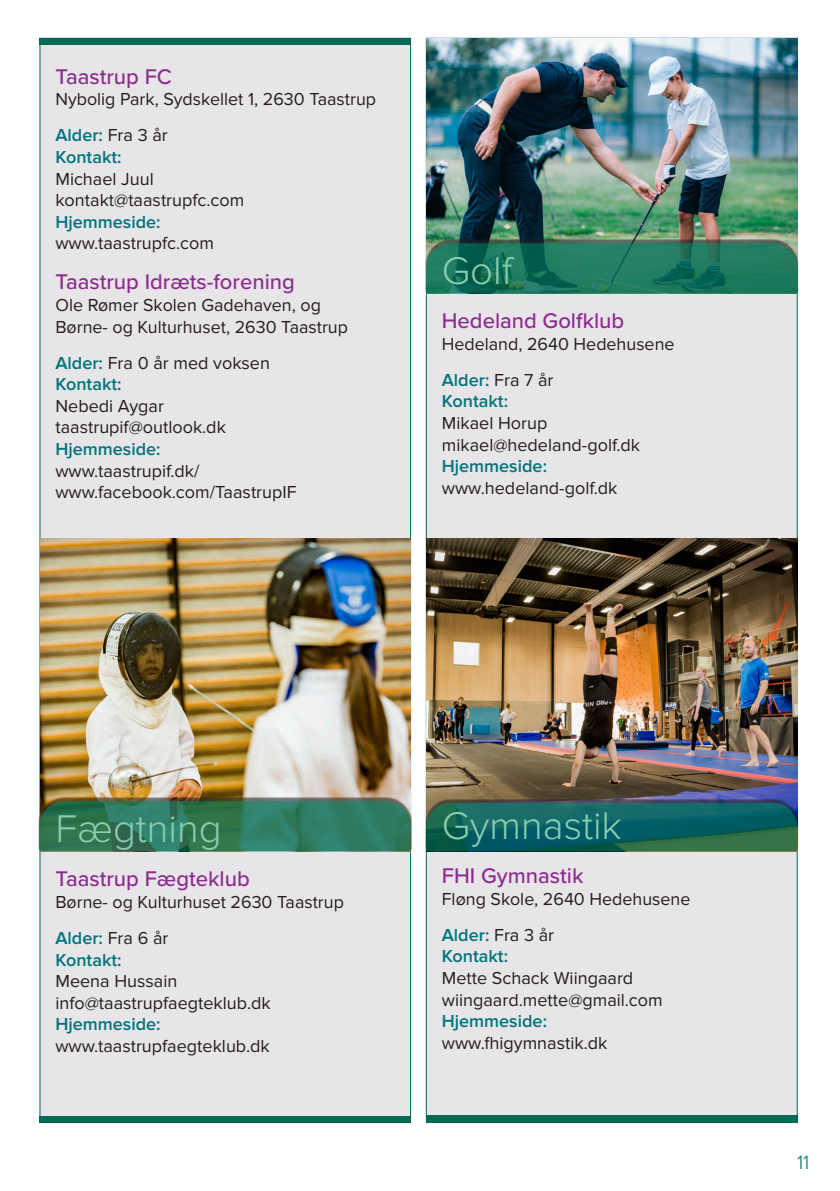
<style>
.page{position:relative;width:840px;height:1191px;background:#fff}
.page>*{position:absolute;margin:0;border:0;box-sizing:border-box;transform-origin:0 0}
.t1{font:300 40px "Proxima Nova";color:#89ceae}
.t2{font:500 22px "Proxima Nova";color:#8d2a90}
.t3{font:300 20px "Proxima Nova";color:#00747d}
.t4{font:18px "Proxima Nova";color:#231f20}
.t5{font:600 18px "Proxima Nova";color:#00747d}
.s1{font-weight:400;color:#231f20}
.s2{font-weight:600;color:#00747d}
</style>
<div class="page">
<div style="left:40px;top:38px;width:370px;height:1081px;background:#e7e5e7"></div>
<div style="left:426px;top:38px;width:371px;height:1081px;background:#e7e5e7;border:1px solid #006b52"></div>
<img style="left:41px;top:539px;width:369px;height:258px">
<div style="left:38px;top:797px;width:373px;height:52px;background:#231f20;opacity:.75"></div>
<svg style="left:40px;top:801px;width:370px;height:50px"></svg>
<img style="left:426px;top:38px;width:371px;height:201px">
<div style="left:424px;top:239px;width:373px;height:53px;background:#231f20;opacity:.75"></div>
<svg style="left:426px;top:243px;width:371px;height:51px"></svg>
<img style="left:426px;top:539px;width:371px;height:260px">
<div style="left:424px;top:799px;width:373px;height:50px;background:#231f20;opacity:.75"></div>
<svg style="left:426px;top:803px;width:371px;height:48px"></svg>
<div style="left:40px;top:38px;width:370px;height:7px;background:#006b52"></div>
<div style="left:40px;top:1115px;width:370px;height:7px;background:#006b52"></div>
<div style="left:426px;top:1115px;width:371px;height:7px;background:#006b52"></div>
<p class="t2" style="left:55px;top:60px;width:118px">Taastrup FC</p>
<p class="t4" style="left:55px;top:89px;width:322px">Nybolig Park, Sydskellet 1, 2630 Taastrup</p>
<p class="t5" style="left:55px;top:125px;width:114px">Alder: <span class="s1">Fra 3 år</span></p>
<p class="t5" style="left:55px;top:147px;width:68px">Kontakt:</p>
<p class="t4" style="left:55px;top:168px;width:100px">Michael Juul</p>
<p class="t4" style="left:55px;top:190px;width:190px">kontakt@taastrupfc.com</p>
<p class="t5" style="left:55px;top:211px;width:107px">Hjemmeside:</p>
<p class="t4" style="left:55px;top:233px;width:160px">www.taastrupfc.com</p>
<p class="t2" style="left:55px;top:266px;width:241px">Taastrup Idræts-forening</p>
<p class="t4" style="left:55px;top:295px;width:267px">Ole Rømer Skolen Gadehaven, og</p>
<p class="t4" style="left:55px;top:316px;width:294px">Børne- og Kulturhuset, 2630 Taastrup</p>
<p class="t4" style="left:55px;top:352px;width:216px"><span class="s2">Alder:</span> Fra 0 år med voksen</p>
<p class="t5" style="left:55px;top:374px;width:68px">Kontakt:</p>
<p class="t4" style="left:55px;top:395px;width:110px">Nebedi Aygar</p>
<p class="t4" style="left:55px;top:417px;width:172px">taastrupif@outlook.dk</p>
<p class="t5" style="left:55px;top:439px;width:107px">Hjemmeside:</p>
<p class="t4" style="left:55px;top:460px;width:145px">www.taastrupif.dk/</p>
<p class="t4" style="left:55px;top:482px;width:243px">www.facebook.com/TaastrupIF</p>
<p class="t1" style="left:441px;top:247px;width:72px">Golf</p>
<p class="t2" style="left:441px;top:304px;width:184px">Hedeland Golfklub</p>
<p class="t4" style="left:441px;top:333px;width:234px">Hedeland, 2640 Hedehusene</p>
<p class="t5" style="left:441px;top:369px;width:113px">Alder: <span class="s1">Fra 7 år</span></p>
<p class="t5" style="left:441px;top:391px;width:68px">Kontakt:</p>
<p class="t4" style="left:441px;top:412px;width:107px">Mikael Horup</p>
<p class="t4" style="left:441px;top:434px;width:199px">mikael@hedeland-golf.dk</p>
<p class="t5" style="left:441px;top:456px;width:107px">Hjemmeside:</p>
<p class="t4" style="left:441px;top:477px;width:177px">www.hedeland-golf.dk</p>
<p class="t1" style="left:55px;top:805px;width:167px">Fægtning</p>
<p class="t2" style="left:55px;top:862px;width:196px">Taastrup Fægteklub</p>
<p class="t4" style="left:55px;top:891px;width:290px">Børne- og Kulturhuset 2630 Taastrup</p>
<p class="t5" style="left:55px;top:927px;width:114px">Alder: <span class="s1">Fra 6 år</span></p>
<p class="t5" style="left:55px;top:949px;width:68px">Kontakt:</p>
<p class="t4" style="left:55px;top:971px;width:123px">Meena Hussain</p>
<p class="t4" style="left:55px;top:992px;width:217px">info@taastrupfaegteklub.dk</p>
<p class="t5" style="left:55px;top:1014px;width:107px">Hjemmeside:</p>
<p class="t4" style="left:55px;top:1035px;width:216px">www.taastrupfaegteklub.dk</p>
<p class="t1" style="left:441px;top:802px;width:181px">Gymnastik</p>
<p class="t2" style="left:441px;top:859px;width:143px">FHI Gymnastik</p>
<p class="t4" style="left:441px;top:888px;width:250px">Fløng Skole, 2640 Hedehusene</p>
<p class="t5" style="left:441px;top:924px;width:114px">Alder: <span class="s1">Fra 3 år</span></p>
<p class="t5" style="left:441px;top:946px;width:68px">Kontakt:</p>
<p class="t4" style="left:441px;top:967px;width:193px">Mette Schack Wiingaard</p>
<p class="t4" style="left:441px;top:989px;width:222px">wiingaard.mette@gmail.com</p>
<p class="t5" style="left:441px;top:1010px;width:107px">Hjemmeside:</p>
<p class="t4" style="left:441px;top:1032px;width:167px">www.fhigymnastik.dk</p>
<p class="t3" style="left:796px;top:1150px;width:14px">11</p>
</div>
